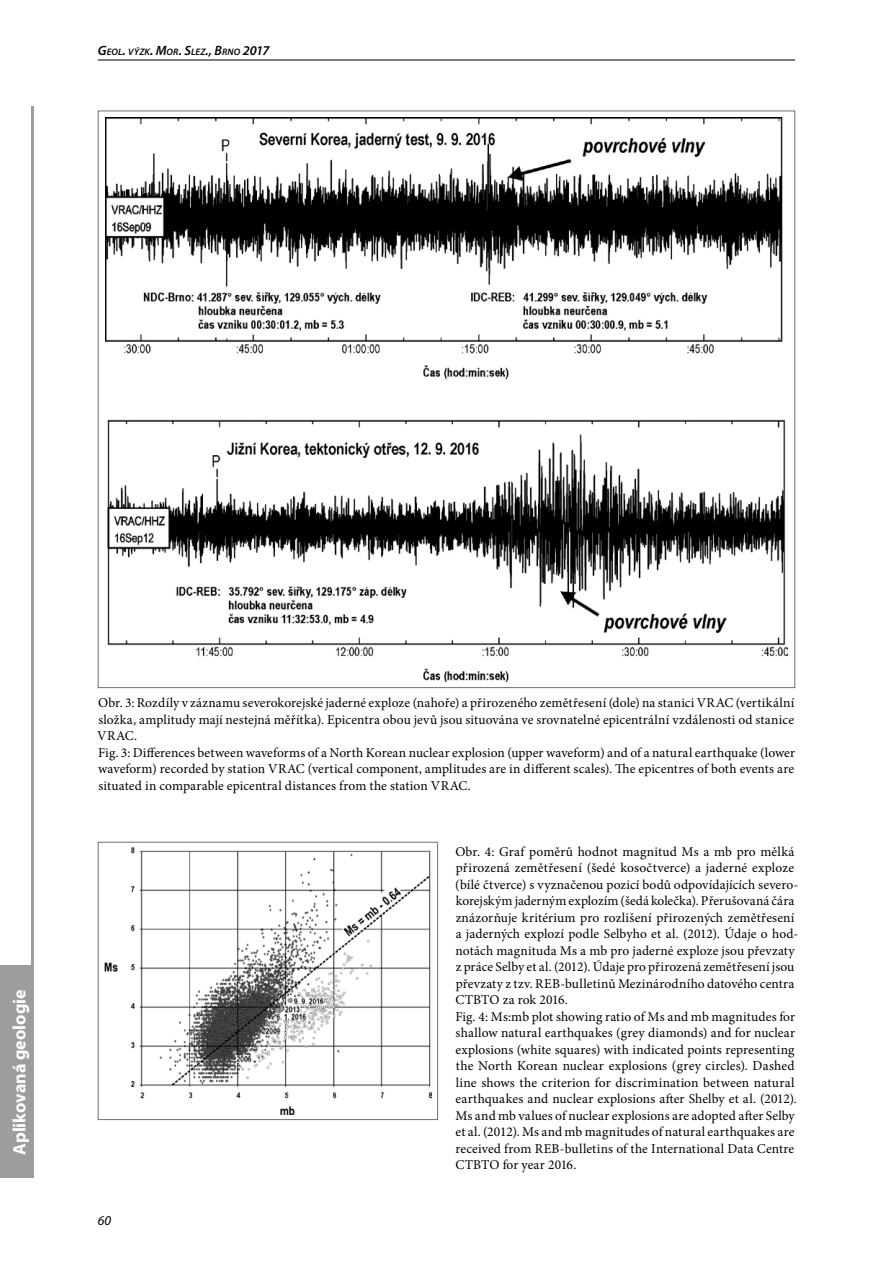
<style>
.page{position:relative;width:893px;height:1263px;background:#fff}
.page>*{position:absolute;margin:0;border:0;box-sizing:border-box;transform-origin:0 0}
.t1{font:700 18px "Myriad Pro";color:#fff}
.t2{font:13.5px/16.5px "Minion Pro";letter-spacing:.005em;color:#000}
.t3{font:italic 13.5px "Myriad Pro";color:#000}
.t4{font:italic 600 9.45px "Myriad Pro";letter-spacing:.015em;color:#000}
.s1{font-size:13.5px}
</style>
<div class="page">
<hr style="left:31px;top:106px;width:3px;height:1072px;background:#9d9d9c">
<hr style="left:98px;top:60px;width:697px;height:1px;background:#000">
<img style="left:106px;top:117px;width:681px;height:564px">
<img style="left:105px;top:847px;width:326px;height:267px">
<div style="left:98px;top:842px;width:340px;height:278px;border:1px solid #706f6f"></div>
<div style="left:0;top:965px;width:34px;height:213px;background:#9d9d9c"></div>
<p class="t4" style="left:98px;top:46px;width:173px"><span class="s1">G</span>EOL<span class="s1">.</span> VÝZK<span class="s1">. M</span>OR<span class="s1">. S</span>LEZ<span class="s1">., B</span>RNO <span class="s1">2017</span></p>
<h1 class="t1" style="left:8px;top:1155px;width:167px;rotate:-90deg">Aplikovaná geologie</h1>
<p class="t2" style="left:97px;top:695px;width:699px">Obr. 3: Rozdíly v záznamu severokorejské jaderné exploze (nahoře) a přirozeného zemětřesení (dole) na stanici VRAC (vertikální složka, amplitudy mají nestejná měřítka). Epicentra obou jevů jsou situována ve srovnatelné epicentrální vzdálenosti od stanice VRAC.<br>Fig. 3: Differences between waveforms of a North Korean nuclear explosion (upper waveform) and of a natural earthquake (lower waveform) recorded by station VRAC (vertical component, amplitudes are in different scales). The epicentres of both events are situated in comparable epicentral distances from the station VRAC.</p>
<p class="t3" style="left:98px;top:1212px;width:15px">60</p>
<p class="t2" style="left:455px;top:843px;width:345px">Obr. 4: Graf poměrů hodnot magnitud Ms a mb pro mělká přirozená zemětřesení (šedé kosočtverce) a jaderné exploze (bílé čtverce) s vyznačenou pozicí bodů odpovídajících severo&shy;korejským jaderným explozím (šedá kolečka). Přerušovaná čára znázorňuje kritérium pro rozlišení přirozených zemětřesení a jaderných explozí podle Selbyho et al. (2012). Údaje o hod&shy;notách magnituda Ms a mb pro jaderné exploze jsou převzaty z práce Selby et al. (2012). Údaje pro přirozená zemětřesení jsou převzaty z tzv. REB-bulletinů Mezinárodního datového centra CTBTO za rok 2016.<br>Fig. 4: Ms:mb plot showing ratio of Ms and mb magnitudes for shallow natural earthquakes (grey diamonds) and for nuclear explosions (white squares) with indicated points representing the North Korean nuclear explosions (grey circles). Dashed line shows the criterion for discrimination between natural earthquakes and nuclear explosions after Shelby et al. (2012).<br>Ms and mb values of nuclear explosions are adopted after Selby et al. (2012). Ms and mb magnitudes of natural earthquakes are received from REB-bulletins of the International Data Centre CTBTO for year 2016.</p>
</div>
